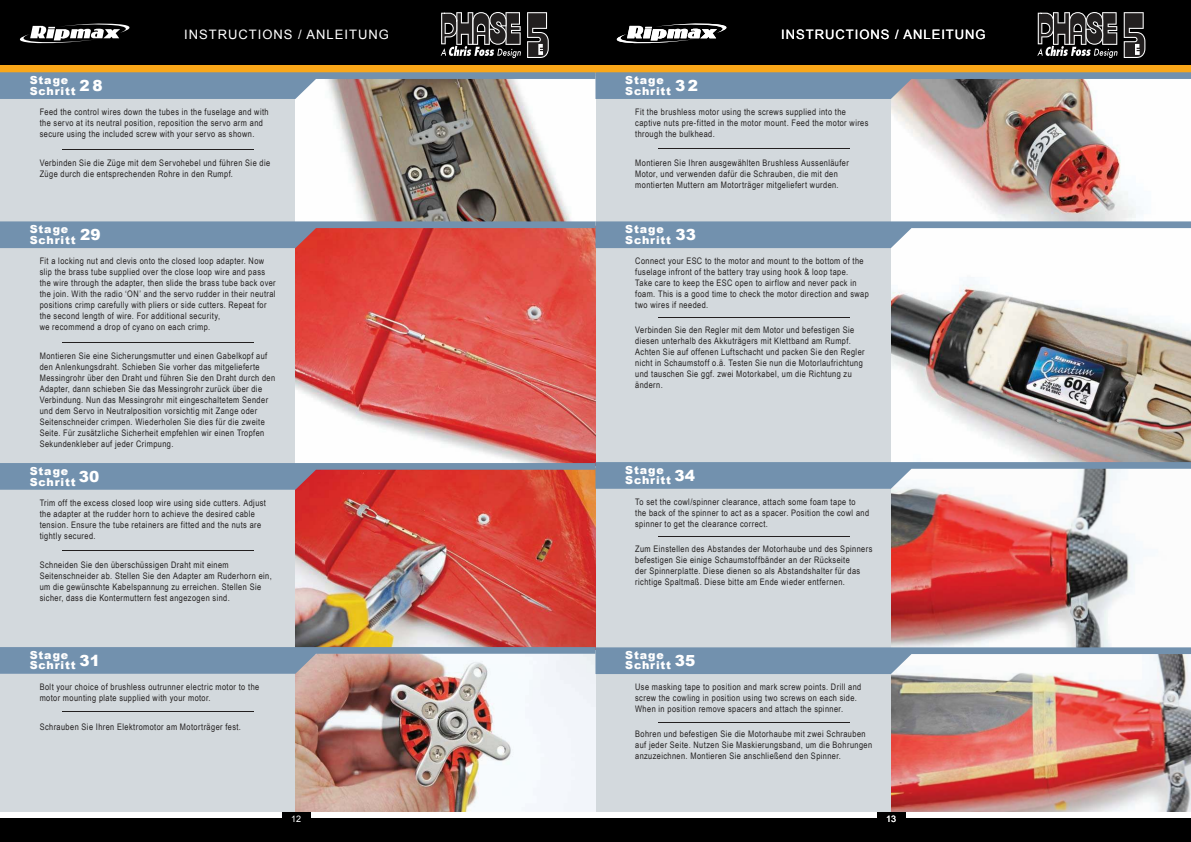
<style>
.page{position:relative;width:1191px;height:842px;background:#fff}
.page>*{position:absolute;margin:0;border:0;box-sizing:border-box;transform-origin:0 0}
.t1{font:13px "Arial";letter-spacing:.075em;color:#fff}
.t2{font:900 11.1px/10.2px "Arial";letter-spacing:.075em;color:#fff}
.t3{font:9px/11px "Arial Narrow";letter-spacing:.045em;color:#221f1f}
.t4{font:9px "Arial";color:#fff}
</style>
<div class="page">
<div style="left:0;top:0;width:1191px;height:66px;background:#000"></div>
<div style="left:0;top:818px;width:1191px;height:24px;background:#000"></div>
<div style="left:282px;top:812px;width:28px;height:14px;background:#000"></div>
<div style="left:877px;top:812px;width:28px;height:14px;background:#000"></div>
<div style="left:0;top:66px;width:1191px;height:739px;background:#d3d9dd"></div>
<img style="left:296px;top:99px;width:299px;height:363px">
<img style="left:296px;top:490px;width:299px;height:157px">
<img style="left:296px;top:674px;width:299px;height:138px">
<img style="left:891px;top:674px;width:300px;height:138px">
<img style="left:891px;top:490px;width:300px;height:157px">
<img style="left:891px;top:248px;width:300px;height:214px">
<img style="left:891px;top:99px;width:300px;height:122px">
<div style="left:0;top:65px;width:595px;height:7px;background:#faa719"></div>
<div style="left:595px;top:65px;width:596px;height:7px;background:#faa719"></div>
<svg style="left:0;top:221px;width:1191px;height:27px;background:#a098a8"></svg>
<svg style="left:0;top:462px;width:1191px;height:28px;background:#9f95a4"></svg>
<svg style="left:0;top:647px;width:1191px;height:27px;background:#9daebf"></svg>
<svg style="left:0;top:72px;width:1191px;height:27px;background:#8e9caa"></svg>
<svg style="left:19px;top:23px;width:111px;height:21px"></svg>
<svg style="left:616px;top:23px;width:111px;height:21px"></svg>
<hr style="left:62px;top:150px;width:192px;height:1px;background:#221f1f">
<hr style="left:62px;top:342px;width:192px;height:1px;background:#221f1f">
<hr style="left:658px;top:317px;width:192px;height:1px;background:#221f1f">
<hr style="left:658px;top:536px;width:192px;height:1px;background:#221f1f">
<hr style="left:658px;top:722px;width:192px;height:1px;background:#221f1f">
<hr style="left:62px;top:550px;width:192px;height:1px;background:#221f1f">
<hr style="left:62px;top:711px;width:192px;height:1px;background:#221f1f">
<hr style="left:658px;top:148px;width:192px;height:1px;background:#221f1f">
<svg style="left:441px;top:12px;width:80px;height:46px"></svg>
<svg style="left:527px;top:12px;width:22px;height:46px"></svg>
<svg style="left:1037px;top:12px;width:80px;height:46px"></svg>
<svg style="left:1123px;top:12px;width:22px;height:46px"></svg>
<p class="t2" style="left:30px;top:76px;width:74px">Stage<br>Schritt <sup>28</sup></p>
<h1 class="t1" style="left:184px;top:30px;width:206px">INSTRUCTIONS / ANLEITUNG</h1>
<h1 class="t1" style="left:781px;top:30px;width:206px">INSTRUCTIONS / ANLEITUNG</h1>
<p class="t2" style="left:625px;top:76px;width:74px">Stage<br>Schritt <sup>32</sup></p>
<p class="t3" style="left:40px;top:107px;width:230px">Feed the control wires down the tubes in the fuselage and with the servo at its neutral position, reposition the servo arm and secure using the included screw with your servo as shown.</p>
<p class="t3" style="left:40px;top:158px;width:232px">Verbinden Sie die Züge mit dem Servohebel und führen Sie die<br>Züge durch die entsprechenden Rohre in den Rumpf.</p>
<p class="t2" style="left:30px;top:225px;width:72px">Stage<br>Schritt <sup>29</sup></p>
<p class="t3" style="left:40px;top:256px;width:237px">Fit a locking nut and clevis onto the closed loop adapter. Now slip the brass tube supplied over the close loop wire and pass the wire through the adapter, then slide the brass tube back over the join. With the radio ‘ON’ and the servo rudder in their neutral positions crimp carefully with pliers or side cutters. Repeat for the second length of wire. For additional security,<br>we recommend a drop of cyano on each crimp.</p>
<p class="t3" style="left:40px;top:351px;width:237px">Montieren Sie eine Sicherungsmutter und einen Gabelkopf auf den Anlenkungsdraht. Schieben Sie vorher das mitgelieferte Messingrohr über den Draht und führen Sie den Draht durch den Adapter, dann schieben Sie das Messingrohr zurück über die Verbindung. Nun das Messingrohr mit eingeschaltetem Sender und dem Servo in Neutralposition vorsichtig mit Zange oder Seitenschneider crimpen. Wiederholen Sie dies für die zweite Seite. Für zusätzliche Sicherheit empfehlen wir einen Tropfen Sekundenkleber auf jeder Crimpung.</p>
<p class="t2" style="left:30px;top:467px;width:71px">Stage<br>Schritt <sup>30</sup></p>
<p class="t3" style="left:40px;top:498px;width:228px">Trim off the excess closed loop wire using side cutters. Adjust the adapter at the rudder horn to achieve the desired cable tension. Ensure the tube retainers are fitted and the nuts are tightly secured.</p>
<p class="t3" style="left:40px;top:560px;width:234px">Schneiden Sie den überschüssigen Draht mit einem Seitenschneider ab. Stellen Sie den Adapter am Ruderhorn ein, um die gewünschte Kabelspannung zu erreichen. Stellen Sie sicher, dass die Kontermuttern fest angezogen sind.</p>
<p class="t2" style="left:30px;top:651px;width:72px">Stage<br>Schritt <sup>31</sup></p>
<p class="t3" style="left:40px;top:682px;width:221px">Bolt your choice of brushless outrunner electric motor to the motor mounting plate supplied with your motor.</p>
<p class="t3" style="left:40px;top:722px;width:203px">Schrauben Sie Ihren Elektromotor am Motorträger fest.</p>
<p class="t3" style="left:635px;top:107px;width:235px">Fit the brushless motor using the screws supplied into the captive nuts pre-fitted in the motor mount. Feed the motor wires through the bulkhead.</p>
<p class="t3" style="left:635px;top:158px;width:215px">Montieren Sie Ihren ausgewählten Brushless Aussenläufer<br>Motor, und verwenden dafür die Schrauben, die mit den montierten Muttern am Motorträger mitgeliefert wurden.</p>
<p class="t2" style="left:625px;top:225px;width:72px">Stage<br>Schritt <sup>33</sup></p>
<p class="t3" style="left:635px;top:256px;width:235px">Connect your ESC to the motor and mount to the bottom of the fuselage infront of the battery tray using hook &amp; loop tape.<br>Take care to keep the ESC open to airflow and never pack in foam. This is a good time to check the motor direction and swap two wires if needed.</p>
<p class="t3" style="left:635px;top:325px;width:231px">Verbinden Sie den Regler mit dem Motor und befestigen Sie diesen unterhalb des Akkuträgers mit Klettband am Rumpf.<br>Achten Sie auf offenen Luftschacht und packen Sie den Regler nicht in Schaumstoff o.ä. Testen Sie nun die Motorlaufrichtung und tauschen Sie ggf. zwei Motorkabel, um die Richtung zu ändern.</p>
<p class="t2" style="left:625px;top:466px;width:71px">Stage<br>Schritt <sup>34</sup></p>
<p class="t3" style="left:635px;top:497px;width:235px">To set the cowl/spinner clearance, attach some foam tape to<br>the back of the spinner to act as a spacer. Position the cowl and spinner to get the clearance correct.</p>
<p class="t3" style="left:635px;top:544px;width:239px">Zum Einstellen des Abstandes der Motorhaube und des Spinners befestigen Sie einige Schaumstoffbänder an der Rückseite<br>der Spinnerplatte. Diese dienen so als Abstandshalter für das richtige Spaltmaß. Diese bitte am Ende wieder entfernen.</p>
<p class="t2" style="left:625px;top:651px;width:72px">Stage<br>Schritt <sup>35</sup></p>
<p class="t3" style="left:635px;top:682px;width:228px">Use masking tape to position and mark screw points. Drill and screw the cowling in position using two screws on each side.<br>When in position remove spacers and attach the spinner.</p>
<p class="t3" style="left:635px;top:729px;width:238px">Bohren und befestigen Sie die Motorhaube mit zwei Schrauben auf jeder Seite. Nutzen Sie Maskierungsband, um die Bohrungen anzuzeichnen. Montieren Sie anschließend den Spinner.</p>
<p class="t4" style="left:291px;top:816px;width:12px">12</p>
<p class="t4" style="left:886px;top:816px;width:12px">13</p>
</div>
